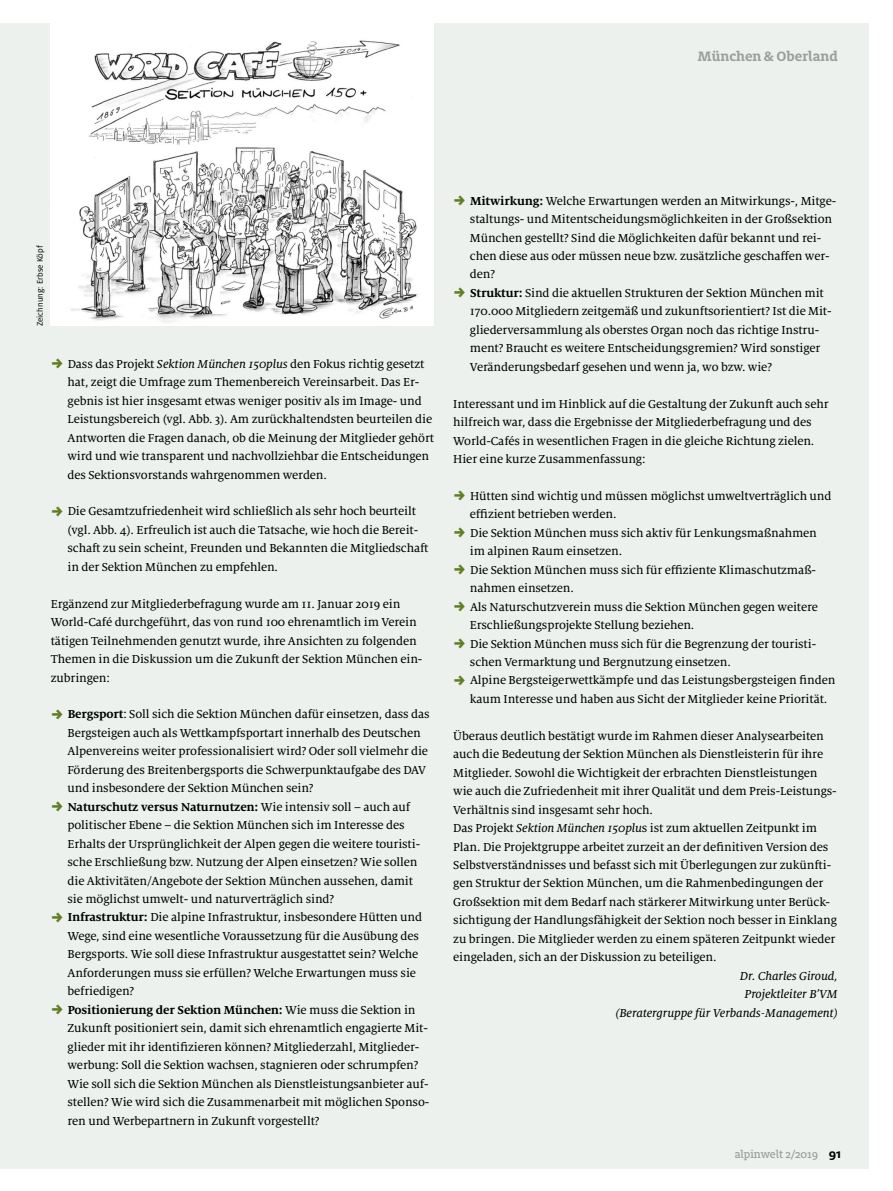
<style>
.page{position:relative;width:893px;height:1191px;background:#fff}
.page>*{position:absolute;margin:0;border:0;box-sizing:border-box;transform-origin:0 0}
.t1{font:700 15px "Milo Slab OT";color:#9c9d9d}
.t2{font:12.75px/18.5px "Milo Serif OT Text";letter-spacing:-.01em;color:#000}
.t3{font:700 12.75px "Milo Serif OT";letter-spacing:-.01em;color:#000}
.t4{font:12.75px/18.5px "Milo Serif OT Text Ita";letter-spacing:-.01em;color:#000;text-align:right}
.t5{font:500 12px "Milo Slab OT";color:#9c9d9d}
.t6{font:9px "Milo OT";color:#000}
.s1{font-family:"Milo Serif OT Text Ita"}
.s2{font-family:"Milo Serif OT";font-weight:700}
.s3{font-family:"Milo Serif OT Text";font-weight:400}
.s4{font-family:"Milo OT";font-weight:700;font-size:13.5px;color:#000}
</style>
<div class="page">
<div style="left:0;top:23px;width:869px;height:1145px;background:#ecf1ed"></div>
<img style="left:51px;top:23px;width:383px;height:303px">
<p class="t1" style="left:697px;top:50px;width:142px">München &amp; Oberland</p>
<p class="t6" style="left:37px;top:326px;width:82px;rotate:-90deg">Zeichnung: Erbse Köpf</p>
<p class="t2" style="left:68px;top:355px;width:368px">Dass das Projekt <span class="s1">Sektion München 150plus</span> den Fokus richtig gesetzt hat, zeigt die Umfrage zum Themenbereich Vereinsarbeit. Das Er&shy;gebnis ist hier insgesamt etwas weniger positiv als im Image- und Leistungsbereich (vgl. Abb. 3). Am zurückhaltendsten beurteilen die Antworten die Fragen danach, ob die Meinung der Mitglieder gehört wird und wie transparent und nachvollziehbar die Entscheidungen des Sektionsvorstands wahrgenommen werden.</p>
<p class="t2" style="left:68px;top:503px;width:363px">Die Gesamtzufriedenheit wird schließlich als sehr hoch beurteilt (vgl. Abb. 4). Erfreulich ist auch die Tatsache, wie hoch die Bereit&shy;schaft zu sein scheint, Freunden und Bekannten die Mitgliedschaft in der Sektion München zu empfehlen.</p>
<p class="t2" style="left:51px;top:595px;width:373px">Ergänzend zur Mitgliederbefragung wurde am 11. Januar 2019 ein World-Café durchgeführt, das von rund 100 ehrenamtlich im Verein tätigen Teilnehmenden genutzt wurde, ihre Ansichten zu folgenden Themen in die Diskussion um die Zukunft der Sektion München ein&shy;zubringen:</p>
<p class="t2" style="left:68px;top:706px;width:364px"><span class="s2">Bergsport</span>: Soll sich die Sektion München dafür einsetzen, dass das Bergsteigen auch als Wettkampfsportart innerhalb des Deutschen Alpenvereins weiter professionalisiert wird? Oder soll vielmehr die Förderung des Breitenbergsports die Schwerpunktaufgabe des DAV und insbesondere der Sektion München sein?</p>
<p class="t3" style="left:68px;top:802px;width:344px">Naturschutz versus Naturnutzen: <span class="s3">Wie intensiv soll – auch auf</span></p>
<p class="t2" style="left:68px;top:816px;width:356px">politischer Ebene – die Sektion München sich im Interesse des Erhalts der Ursprünglichkeit der Alpen gegen die weitere touristi&shy;sche Erschließung bzw. Nutzung der Alpen einsetzen? Wie sollen die Aktivitäten/Angebote der Sektion München aussehen, damit sie möglichst umwelt- und naturverträglich sind?<br><span class="s2">Infrastruktur:</span> Die alpine Infrastruktur, insbesondere Hütten und Wege, sind eine wesentliche Voraussetzung für die Ausübung des Bergsports. Wie soll diese Infrastruktur ausgestattet sein? Welche Anforderungen muss sie erfüllen? Welche Erwartungen muss sie befriedigen?</p>
<p class="t3" style="left:68px;top:1005px;width:349px">Positionierung der Sektion München: <span class="s3">Wie muss die Sektion in</span></p>
<p class="t2" style="left:68px;top:1019px;width:363px">Zukunft positioniert sein, damit sich ehrenamtlich engagierte Mit&shy;glieder mit ihr identifizieren können? Mitgliederzahl, Mitglieder&shy;werbung: Soll die Sektion wachsen, stagnieren oder schrumpfen?<br>Wie soll sich die Sektion München als Dienstleistungsanbieter auf&shy;stellen? Wie wird sich die Zusammenarbeit mit möglichen Sponso&shy;ren und Werbepartnern in Zukunft vorgestellt?</p>
<p class="t2" style="left:470px;top:192px;width:368px"><span class="s2">Mitwirkung:</span> Welche Erwartungen werden an Mitwirkungs-, Mitge&shy;staltungs- und Mitentscheidungsmöglichkeiten in der Großsektion München gestellt? Sind die Möglichkeiten dafür bekannt und rei&shy;chen diese aus oder müssen neue bzw. zusätzliche geschaffen wer&shy;den?<br><span class="s2">Struktur:</span> Sind die aktuellen Strukturen der Sektion München mit 170.000 Mitgliedern zeitgemäß und zukunftsorientiert? Ist die Mit&shy;gliederversammlung als oberstes Organ noch das richtige Instru&shy;ment? Braucht es weitere Entscheidungsgremien? Wird sonstiger Veränderungsbedarf gesehen und wenn ja, wo bzw. wie?</p>
<p class="t2" style="left:453px;top:395px;width:377px">Interessant und im Hinblick auf die Gestaltung der Zukunft auch sehr hilfreich war, dass die Ergebnisse der Mitgliederbefragung und des World-Cafés in wesentlichen Fragen in die gleiche Richtung zielen.<br>Hier eine kurze Zusammenfassung:</p>
<p class="t2" style="left:470px;top:487px;width:367px">Hütten sind wichtig und müssen möglichst umweltverträglich und effizient betrieben werden.<br>Die Sektion München muss sich aktiv für Lenkungsmaßnahmen<br>im alpinen Raum einsetzen.<br>Die Sektion München muss sich für effiziente Klimaschutzmaß&shy;nahmen einsetzen.<br>Als Naturschutzverein muss die Sektion München gegen weitere Erschließungsprojekte Stellung beziehen.<br>Die Sektion München muss sich für die Begrenzung der touristi&shy;schen Vermarktung und Bergnutzung einsetzen.<br>Alpine Bergsteigerwettkämpfe und das Leistungsbergsteigen finden kaum Interesse und haben aus Sicht der Mitglieder keine Priorität.</p>
<p class="t2" style="left:453px;top:727px;width:385px">Überaus deutlich bestätigt wurde im Rahmen dieser Analysearbeiten auch die Bedeutung der Sektion München als Dienstleisterin für ihre Mitglieder. Sowohl die Wichtigkeit der erbrachten Dienstleistungen wie auch die Zufriedenheit mit ihrer Qualität und dem Preis-Leistungs-Verhältnis sind insgesamt sehr hoch.<br>Das Projekt <span class="s1">Sektion München 150plu</span>s ist zum aktuellen Zeitpunkt im Plan. Die Projektgruppe arbeitet zurzeit an der definitiven Version des Selbstverständnisses und befasst sich mit Überlegungen zur zukünfti&shy;gen Struktur der Sektion München, um die Rahmenbedingungen der Großsektion mit dem Bedarf nach stärkerer Mitwirkung unter Berück&shy;sichtigung der Handlungsfähigkeit der Sektion noch besser in Einklang zu bringen. Die Mitglieder werden zu einem späteren Zeitpunkt wieder eingeladen, sich an der Diskussion zu beteiligen.</p>
<p class="t4" style="left:616px;top:967px;width:224px">Dr. Charles Giroud,<br>Projektleiter B’VM<br>(Beratergruppe für Verbands-Management)</p>
<p class="t5" style="left:735px;top:1150px;width:108px">alpinwelt 2/2019 <span class="s4">91</span></p>
</div>
